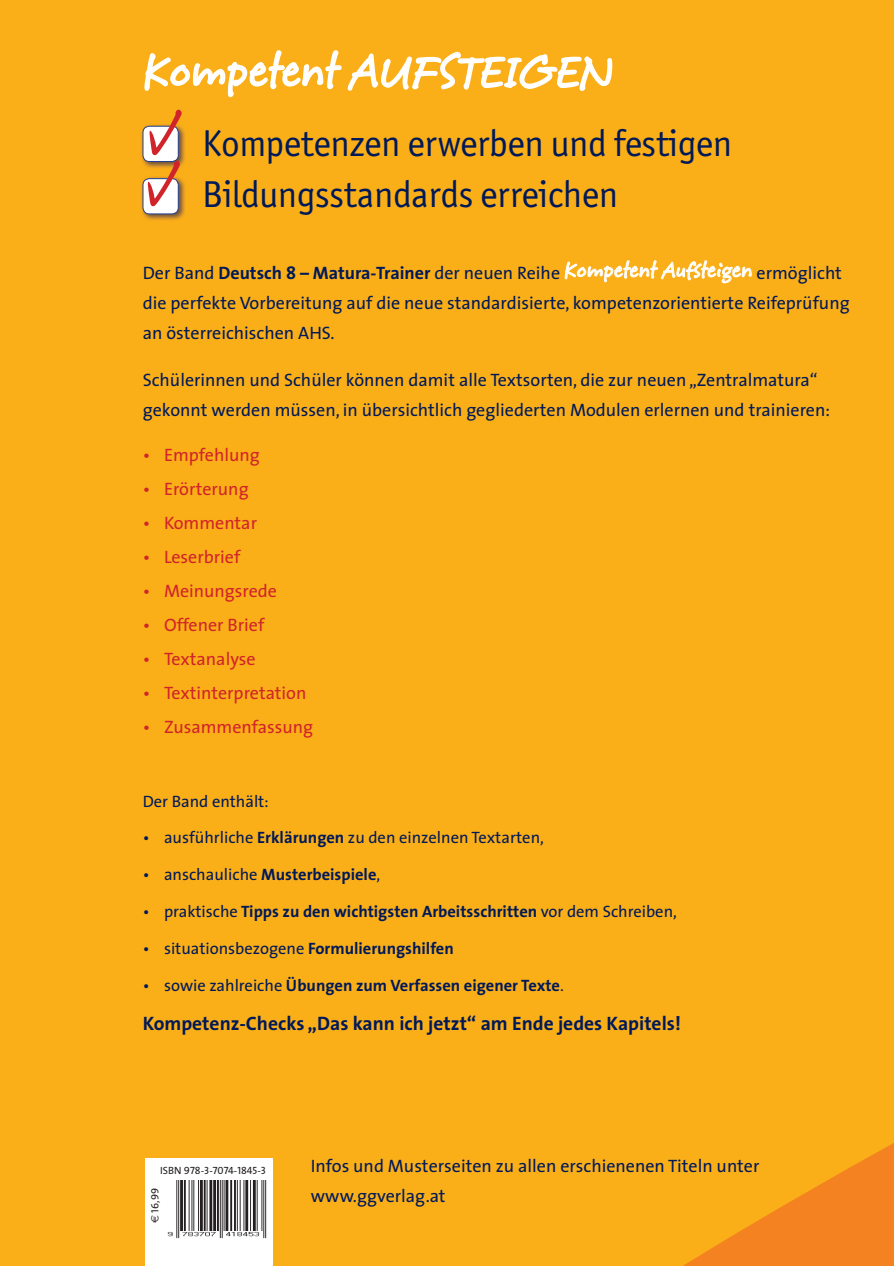
<style>
.page{position:relative;width:894px;height:1266px;background:#fff}
.page>*{position:absolute;margin:0;border:0;box-sizing:border-box;transform-origin:0 0}
.t1{font:700 42px "Starbabe Hmk";color:#fff}
.t2{font:37.5px/51px "Officina San ITC Book OS";letter-spacing:-.01em;color:#011958}
.t3{font:700 19.5px "The Sans";color:#011958}
.t4{font:18px/30px "The Sans";color:#011958}
.t5{font:18px "The Sans";color:#d1232a}
.t6{font:700 16.5px "The Sans";color:#011958}
.t7{font:16.5px "The Sans";color:#011958}
.t8{font:10.5px "The Sans Caps";color:#231f20}
.s1{font-weight:700}
.s2{font-weight:400}
.s3{font-family:"The Sans"}
.s4{font-family:"Euro Sig"}
</style>
<div class="page">
<div style="left:0;top:0;width:893px;height:1265px;background:#faaf18"></div>
<svg style="left:685px;top:1143px;width:208px;height:122px;fill:#f58220"></svg>
<svg style="left:564px;top:260px;width:188px;height:24px"></svg>
<div style="left:145px;top:1158px;width:128px;height:107px;background:#fff"></div>
<img style="left:142px;top:128px;width:43px;height:38px">
<div style="left:143px;top:126px;width:35px;height:35px;background:#fff;border-radius:6px"></div>
<div style="left:143px;top:126px;width:35px;height:36px;border:1px solid #253f8e;border-radius:6px"></div>
<img style="left:142px;top:178px;width:43px;height:42px">
<div style="left:143px;top:179px;width:35px;height:35px;background:#fff;border-radius:6px"></div>
<div style="left:143px;top:178px;width:35px;height:36px;border:1px solid #253f8e;border-radius:6px"></div>
<svg style="left:144px;top:50px;width:469px;height:105px"></svg>
<svg style="left:147px;top:161px;width:33px;height:45px"></svg>
<img style="left:167px;top:1180px;width:100px;height:59px">
<h1 class="t1" style="left:143px;top:45px;width:472px">Kompetent AUFSTEIGEN</h1>
<h2 class="t2" style="left:202px;top:118px;width:531px">Kompetenzen erwerben und festigen<br>Bildungsstandards erreichen</h2>
<p class="t4" style="left:143px;top:257px;width:708px">Der Band <span class="s1">Deutsch 8 – Matura-Trainer</span> der neuen Reihe <sup>Kompetent</sup> <sup>Aufsteigen</sup> ermöglicht die perfekte Vorbereitung auf die neue standardisierte, kompetenzorientierte Reifeprüfung an österreichischen AHS.</p>
<p class="t4" style="left:143px;top:364px;width:688px">Schülerinnen und Schüler können damit alle Textsorten, die zur neuen „Zentralmatura“ gekonnt werden müssen, in übersichtlich gegliederten Modulen erlernen und trainieren:</p>
<p class="t5" style="left:143px;top:440px;width:118px">• Empfehlung</p>
<p class="t5" style="left:143px;top:474px;width:107px">• Erörterung</p>
<p class="t5" style="left:143px;top:508px;width:116px">• Kommentar</p>
<p class="t5" style="left:143px;top:542px;width:99px">• Leserbrief</p>
<p class="t5" style="left:143px;top:576px;width:136px">• Meinungsrede</p>
<p class="t5" style="left:143px;top:610px;width:123px">• Offener Brief</p>
<p class="t5" style="left:143px;top:644px;width:114px">• Textanalyse</p>
<p class="t5" style="left:143px;top:678px;width:165px">• Textinterpretation</p>
<p class="t5" style="left:143px;top:712px;width:172px">• Zusammenfassung</p>
<p class="t7" style="left:143px;top:787px;width:127px">Der Band enthält:</p>
<p class="t7" style="left:143px;top:824px;width:402px">• ausführliche <span class="s1">Erklärungen</span> zu den einzelnen Textarten,</p>
<p class="t6" style="left:143px;top:860px;width:239px"><span class="s2">• anschauliche</span> Musterbeispiele<span class="s2">,</span></p>
<p class="t6" style="left:143px;top:897px;width:535px"><span class="s2">• praktische</span> Tipps zu den wichtigsten Arbeitsschritten <span class="s2">vor dem Schreiben,</span></p>
<p class="t7" style="left:143px;top:934px;width:312px">• situationsbezogene <span class="s1">Formulierungshilfen</span></p>
<p class="t6" style="left:143px;top:971px;width:422px"><span class="s2">• sowie zahlreiche</span> Übungen zum Verfassen eigener Texte<span class="s2">.</span></p>
<p class="t3" style="left:143px;top:1007px;width:539px">Kompetenz-Checks „Das kann ich jetzt“ am Ende jedes Kapitels!</p>
<p class="t8" style="left:160px;top:1161px;width:107px"><span class="s3">ISBN</span> 978-3-7074-1845-3</p>
<p class="t8" style="left:146px;top:1222px;width:36px;rotate:-90deg"><span class="s4">€</span> 16,99</p>
<p class="t4" style="left:311px;top:1149px;width:450px">Infos und Musterseiten zu allen erschienenen Titeln unter www.ggverlag.at</p>
</div>
